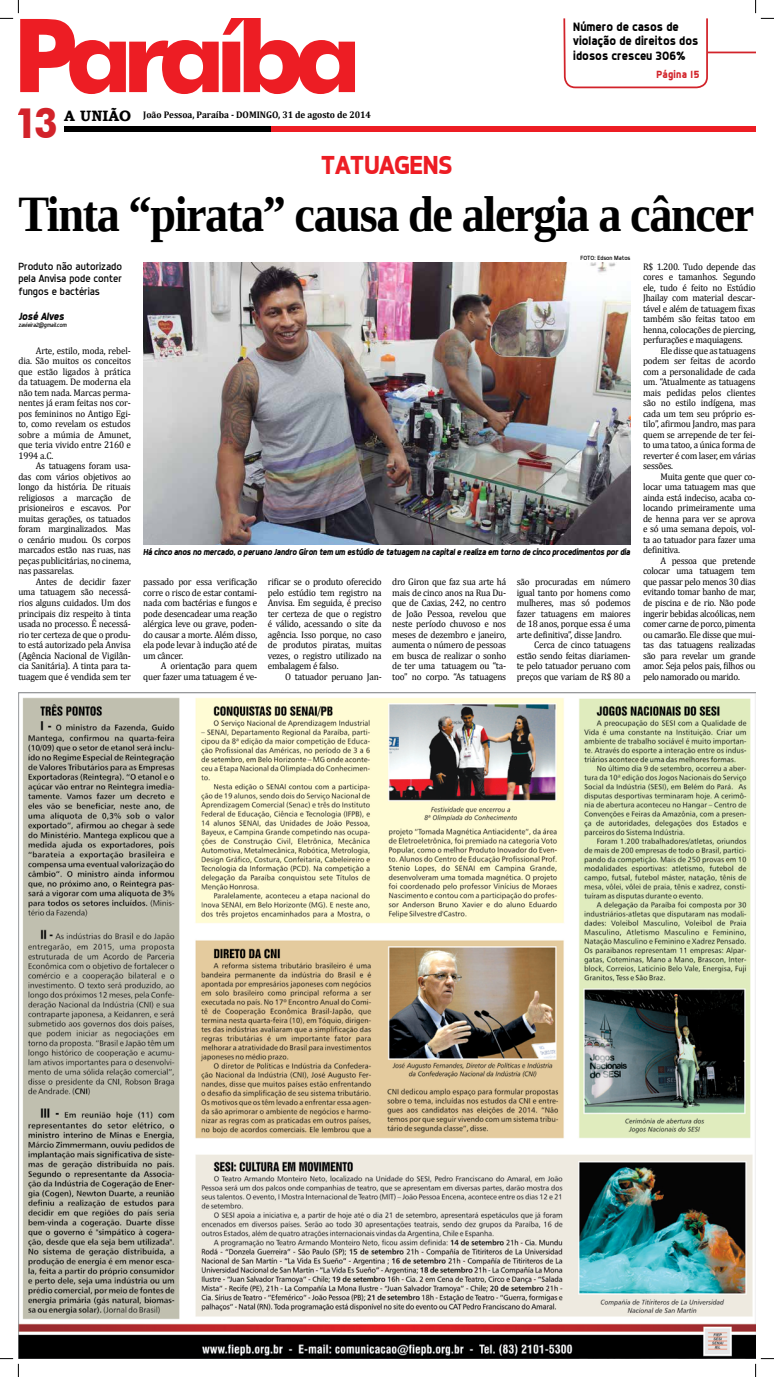
<style>
.page{position:relative;width:774px;height:1377px;background:#fff}
.page>*{position:absolute;margin:0;border:0;box-sizing:border-box;transform-origin:0 0}
.t1{font:700 50.75px "Liberation Serif";letter-spacing:-.03em;color:#000;scale:.91 1}
.t2{font:700 42px "Futura BT";color:#d2232a;scale:.9 1}
.t3{font:700 26.25px "Dyno";letter-spacing:-.03em;color:#ed1d24}
.t4{font:700 12.25px/14.7px "Dyno";color:#000;scale:.95 1}
.t5{font:10.5px/12.6px "Dyno";color:#000;text-align:justify}
.t6{font:italic 700 10.5px "Dyno";letter-spacing:-.01em;color:#000;scale:.95 1}
.t7{font:700 10.5px "Dyno";letter-spacing:.02em;color:#d2232a;scale:.95 1}
.t8{font:9.62px/10.5px "Cambria";letter-spacing:-.02em;color:#000;text-align:justify;scale:.95 1}
.t9{font:700 9.62px "Cambria";color:#000;scale:.95 1}
.t10{font:italic 700 8.75px "Dyno";letter-spacing:-.03em;color:#000;scale:.94 1}
.t11{font:italic 6.12px "Dyno";letter-spacing:-.01em;color:#000;scale:.95 1}
.t12{font:6.12px "Dyno";color:#000}
.s1{font-family:"Bookman Old Style";font-size:14.96px}
</style>
<div class="page">
<div style="left:64px;top:126px;width:207px;height:5px;background:#000"></div>
<div style="left:271px;top:126px;width:484px;height:5px;background:#ed1d24"></div>
<svg style="left:562px;top:18px;width:146px;height:470px"></svg>
<hr style="left:707px;top:52px;width:48px;height:1px;background:#d2232a">
<svg style="left:562px;top:190px;width:146px;height:56px"></svg>
<img style="left:143px;top:262px;width:487px;height:282px">
<img style="left:18px;top:692px;width:737px;height:666px">
<svg style="left:0;top:0;width:355px;height:94px"></svg>
<svg style="left:0;top:1357px;width:19px;height:19px"></svg>
<svg style="left:755px;top:0;width:18px;height:19px"></svg>
<svg style="left:754px;top:1357px;width:19px;height:19px"></svg>
<h2 class="t2" style="left:15px;top:97px;width:49px">13</h2>
<p class="t9" style="left:64px;top:109px;width:324px"><span class="s1">A UNIÃO</span> João Pessoa, Paraíba - DOMINGO, 31 de agosto de 2014</p>
<h3 class="t3" style="left:320px;top:149px;width:134px">Tatuagens</h3>
<p class="t4" style="left:573px;top:19px;width:133px">Número de casos de violação de direitos dos idosos cresceu 306%</p>
<p class="t7" style="left:656px;top:68px;width:47px">Página 15</p>
<h1 class="t1" style="left:18px;top:179px;width:810px">Tinta “pirata” causa de alergia a câncer</h1>
<p class="t5" style="left:18px;top:260px;width:105px">Produto não autorizado pela Anvisa pode conter fungos e bactérias</p>
<p class="t6" style="left:18px;top:310px;width:50px">José Alves</p>
<p class="t11" style="left:18px;top:322px;width:52px">zavieira2@gmail.com</p>
<p class="t12" style="left:580px;top:254px;width:52px">FOTO: Edson Matos</p>
<p class="t8" style="left:18px;top:345px;width:120px;text-indent:17px">Arte, estilo, moda, rebel&shy;dia. São muitos os conceitos que estão ligados à prática da tatuagem. De moderna ela não tem nada. Marcas perma&shy;nentes já eram feitas nos cor&shy;pos femininos no Antigo Egi&shy;to, como revelam os estudos sobre a múmia de Amunet, que teria vivido entre 2160 e 1994 a.C.</p>
<p class="t8" style="left:18px;top:461px;width:120px;text-indent:17px">As tatuagens foram usa&shy;das com vários objetivos ao longo da história. De rituais religiosos a marcação de prisioneiros e escavos. Por muitas gerações, os tatuados foram marginalizados. Mas o cenário mudou. Os corpos marcados estão nas ruas, nas peças publicitárias, no cinema, nas passarelas.</p>
<p class="t8" style="left:18px;top:576px;width:120px;text-indent:17px">Antes de decidir fazer uma tatuagem são necessá&shy;rios alguns cuidados. Um dos principais diz respeito à tinta usada no processo. É necessá&shy;rio ter certeza de que o produ&shy;to está autorizado pela Anvisa (Agência Nacional de Vigilân&shy;cia Sanitária). A tinta para ta&shy;tuagem que é vendida sem ter</p>
<p class="t8" style="left:143px;top:576px;width:121px">passado por essa verificação corre o risco de estar contami&shy;nada com bactérias e fungos e pode desencadear uma reação alérgica leve ou grave, poden&shy;do causar a morte. Além disso, ela pode levar à indução até de um câncer.</p>
<p class="t10" style="left:143px;top:546px;width:519px">Há cinco anos no mercado, o peruano Jandro Giron tem um estúdio de tatuagem na capital e realiza em torno de cinco procedimentos por dia</p>
<p class="t8" style="left:268px;top:576px;width:121px">rificar se o produto oferecido pelo estúdio tem registro na Anvisa. Em seguida, é preciso ter certeza de que o registro é válido, acessando o site da agência. Isso porque, no caso de produtos piratas, muitas vezes, o registro utilizado na embalagem é falso.</p>
<p class="t8" style="left:285px;top:671px;width:103px">O tatuador peruano Jan-</p>
<p class="t8" style="left:392px;top:576px;width:121px">dro Giron que faz sua arte há mais de cinco anos na Rua Du&shy;que de Caxias, 242, no centro de João Pessoa, revelou que neste período chuvoso e nos meses de dezembro e janeiro, aumenta o número de pessoas em busca de realizar o sonho de ter uma tatuagem ou “ta&shy;too” no corpo. “As tatuagens</p>
<p class="t8" style="left:516px;top:576px;width:121px">são procuradas em número</p>
<p class="t8" style="left:516px;top:587px;width:121px">igual tanto por homens como</p>
<p class="t8" style="left:516px;top:597px;width:121px">mulheres, mas só podemos</p>
<p class="t8" style="left:516px;top:608px;width:121px">fazer tatuagens em maiores</p>
<p class="t8" style="left:516px;top:618px;width:121px">de 18 anos, porque essa é uma</p>
<p class="t8" style="left:516px;top:629px;width:112px">arte definitiva”, disse Jandro.</p>
<p class="t8" style="left:534px;top:639px;width:103px">Cerca de cinco tatuagens</p>
<p class="t8" style="left:516px;top:650px;width:121px">estão sendo feitas diariamen-</p>
<p class="t8" style="left:516px;top:660px;width:121px">te pelo tatuador peruano com</p>
<p class="t8" style="left:516px;top:671px;width:121px">preços que variam de R$ 80 a</p>
<p class="t8" style="left:143px;top:660px;width:121px;text-align:right">A orientação para quem quer fazer uma tatuagem é ve-</p>
<p class="t8" style="left:643px;top:261px;width:120px">R$ 1.200. Tudo depende das cores e tamanhos. Segundo ele, tudo é feito no Estúdio Jhailay com material descar&shy;tável e além de tatuagem fixas também são feitas tatoo em henna, colocações de piercing, perfurações e maquiagens.</p>
<p class="t8" style="left:643px;top:345px;width:120px;text-indent:17px">Ele disse que as tatuagens podem ser feitas de acordo com a personalidade de cada um. “Atualmente as tatuagens mais pedidas pelos clientes são no estilo indígena, mas cada um tem seu próprio es&shy;tilo”, afirmou Jandro, mas para quem se arrepende de ter fei&shy;to uma tatoo, a única forma de reverter é com laser, em várias sessões.</p>
<p class="t8" style="left:643px;top:471px;width:120px;text-indent:17px">Muita gente que quer co&shy;locar uma tatuagem mas que ainda está indeciso, acaba co&shy;locando primeiramente uma de henna para ver se aprova e só uma semana depois, vol&shy;ta ao tatuador para fazer uma definitiva.</p>
<p class="t8" style="left:643px;top:555px;width:120px;text-indent:17px">A pessoa que pretende colocar uma tatuagem tem que passar pelo menos 30 dias evitando tomar banho de mar, de piscina e de rio. Não pode ingerir bebidas alcoólicas, nem comer carne de porco, pimenta ou camarão. Ele disse que mui&shy;tas das tatuagens realizadas são para revelar um grande amor. Seja pelos pais, filhos ou pelo namorado ou marido.</p>
</div>
